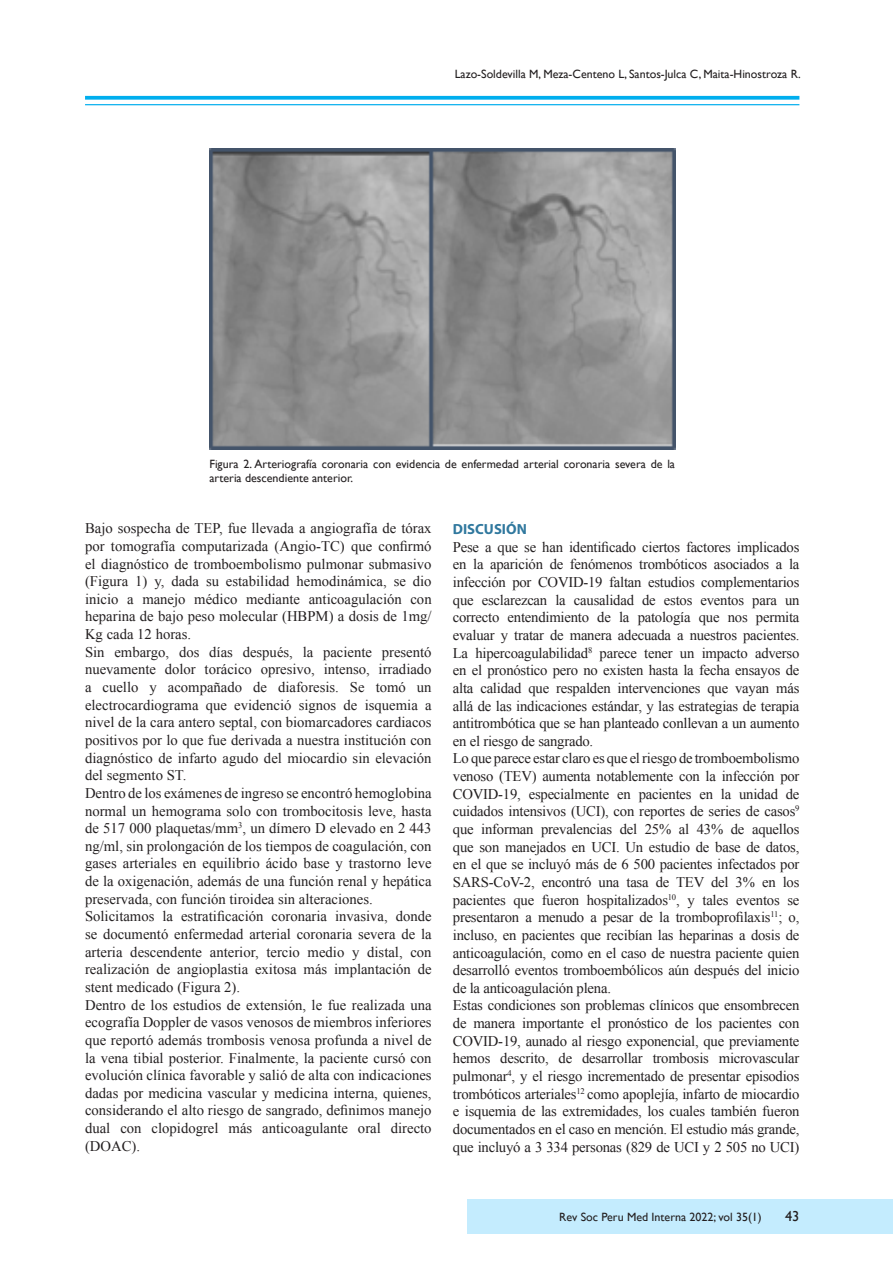
<style>
.page{position:relative;width:893px;height:1263px;background:#fff}
.page>*{position:absolute;margin:0;border:0;box-sizing:border-box;transform-origin:0 0}
.t1{font:14.7px/17.7px "Times New Roman";letter-spacing:-.015em;color:#231f20}
.t2{font:700 14.7px "Myriad Pro";color:#30789e}
.t3{font:14.4px "Gill Sans";color:#231f20}
.t4{font:12px/14.4px "Gill Sans";color:#231f20}
</style>
<div class="page">
<div style="left:468px;top:1199px;width:425px;height:34px;background:#c4ecfe"></div>
<hr style="left:85px;top:104px;width:714px;height:1px;background:#00aeee">
<svg style="left:85px;top:96px;width:714px;height:4px;background:#16b5ef"></svg>
<img style="left:209px;top:148px;width:466px;height:301px">
<p class="t4" style="left:455px;top:67px;width:347px">Lazo-Soldevilla M, Meza-Centeno L, Santos-Julca C, Maita-Hinostroza R.</p>
<p class="t4" style="left:209px;top:456px;width:467px">Figura 2. Arteriografía coronaria con evidencia de enfermedad arterial coronaria severa de la arteria descendiente anterior.</p>
<p class="t2" style="left:453px;top:519px;width:75px">DISCUSIÓN</p>
<p class="t1" style="left:453px;top:538px;width:348px">Pese a que se han identificado ciertos factores implicados en la aparición de fenómenos trombóticos asociados a la infección por COVID-19 faltan estudios complementarios que esclarezcan la causalidad de estos eventos para un correcto entendimiento de la patología que nos permita evaluar y tratar de manera adecuada a nuestros pacientes.<br>La hipercoagulabilidad<sup>8</sup> parece tener un impacto adverso en el pronóstico pero no existen hasta la fecha ensayos de alta calidad que respalden intervenciones que vayan más allá de las indicaciones estándar, y las estrategias de terapia antitrombótica que se han planteado conllevan a un aumento en el riesgo de sangrado.<br>Lo que parece estar claro es que el riesgo de tromboembolismo venoso (TEV) aumenta notablemente con la infección por COVID-19, especialmente en pacientes en la unidad de cuidados intensivos (UCI), con reportes de series de casos<sup>9 </sup>que informan prevalencias del 25% al 43% de aquellos que son manejados en UCI. Un estudio de base de datos, en el que se incluyó más de 6 500 pacientes infectados por SARS-CoV-2, encontró una tasa de TEV del 3% en los pacientes que fueron hospitalizados<sup>10</sup>, y tales eventos se presentaron a menudo a pesar de la tromboprofilaxis<sup>11</sup>; o, incluso, en pacientes que recibían las heparinas a dosis de anticoagulación, como en el caso de nuestra paciente quien desarrolló eventos tromboembólicos aún después del inicio de la anticoagulación plena.<br>Estas condiciones son problemas clínicos que ensombrecen de manera importante el pronóstico de los pacientes con COVID-19, aunado al riesgo exponencial, que previamente hemos descrito, de desarrollar trombosis microvascular pulmonar<sup>4</sup>, y el riesgo incrementado de presentar episodios trombóticos arteriales<sup>12</sup> como apoplejía, infarto de miocardio e isquemia de las extremidades, los cuales también fueron documentados en el caso en mención. El estudio más grande, que incluyó a 3 334 personas (829 de UCI y 2 505 no UCI)</p>
<p class="t1" style="left:85px;top:519px;width:348px">Bajo sospecha de TEP, fue llevada a angiografía de tórax por tomografía computarizada (Angio-TC) que confirmó el diagnóstico de tromboembolismo pulmonar submasivo (Figura 1) y, dada su estabilidad hemodinámica, se dio inicio a manejo médico mediante anticoagulación con heparina de bajo peso molecular (HBPM) a dosis de 1mg/ Kg cada 12 horas.<br>Sin embargo, dos días después, la paciente presentó nuevamente dolor torácico opresivo, intenso, irradiado a cuello y acompañado de diaforesis. Se tomó un electrocardiograma que evidenció signos de isquemia a nivel de la cara antero septal, con biomarcadores cardiacos positivos por lo que fue derivada a nuestra institución con diagnóstico de infarto agudo del miocardio sin elevación del segmento ST.<br>Dentro de los exámenes de ingreso se encontró hemoglobina normal un hemograma solo con trombocitosis leve, hasta de 517 000 plaquetas/mm<sup>3</sup>, un dímero D elevado en 2 443 ng/ml, sin prolongación de los tiempos de coagulación, con gases arteriales en equilibrio ácido base y trastorno leve de la oxigenación, además de una función renal y hepática preservada, con función tiroidea sin alteraciones.<br>Solicitamos la estratificación coronaria invasiva, donde se documentó enfermedad arterial coronaria severa de la arteria descendente anterior, tercio medio y distal, con realización de angioplastia exitosa más implantación de stent medicado (Figura 2).<br>Dentro de los estudios de extensión, le fue realizada una ecografía Doppler de vasos venosos de miembros inferiores que reportó además trombosis venosa profunda a nivel de la vena tibial posterior. Finalmente, la paciente cursó con evolución clínica favorable y salió de alta con indicaciones dadas por medicina vascular y medicina interna, quienes, considerando el alto riesgo de sangrado, definimos manejo dual con clopidogrel más anticoagulante oral directo (DOAC).</p>
<p class="t4" style="left:559px;top:1210px;width:204px">Rev Soc Peru Med Interna 2022; vol 35(1)</p>
<p class="t3" style="left:785px;top:1208px;width:16px">43</p>
</div>
